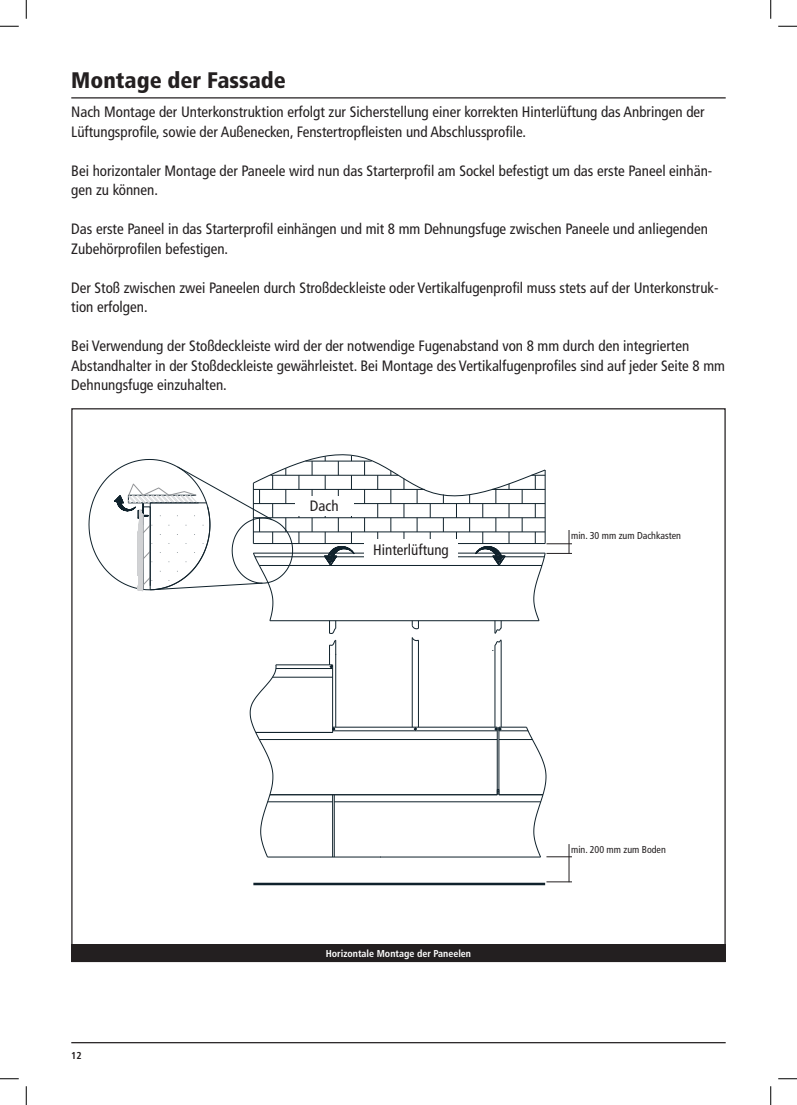
<style>
.page{position:relative;width:797px;height:1105px;background:#fff}
.page>*{position:absolute;margin:0;border:0;box-sizing:border-box;transform-origin:0 0}
.t1{font:900 condensed 22.5px "Frutiger LT Std";color:#231f20}
.t2{font:condensed 15px/19.5px "Frutiger LT Std";color:#231f20}
.t3{font:condensed 10px "Frutiger LT Std";color:#231f20}
.t4{font:700 condensed 10px "Frutiger LT Std";color:#fff}
.t5{font:700 condensed 10px "Frutiger LT Std";color:#231f20}
</style>
<div class="page">
<hr style="left:71px;top:1042px;width:654px;height:1px;background:#231f20">
<hr style="left:71px;top:97px;width:654px;height:1px;background:#231f20">
<hr style="left:253px;top:883px;width:292px;height:2px;background:#10222c">
<div style="left:71px;top:944px;width:654px;height:18px;background:#231f20"></div>
<svg style="left:546px;top:881px;width:26px;height:1px"></svg>
<hr style="left:568px;top:844px;width:1px;height:38px;background:#231f20">
<svg style="left:89px;top:455px;width:483px;height:403px"></svg>
<svg style="left:0;top:25px;width:19px;height:2px"></svg>
<svg style="left:778px;top:25px;width:19px;height:2px"></svg>
<svg style="left:0;top:1078px;width:19px;height:1px"></svg>
<svg style="left:778px;top:1078px;width:19px;height:1px"></svg>
<svg style="left:25px;top:0;width:2px;height:19px"></svg>
<svg style="left:25px;top:1086px;width:2px;height:19px"></svg>
<svg style="left:770px;top:0;width:1px;height:19px"></svg>
<svg style="left:770px;top:1086px;width:1px;height:19px"></svg>
<h1 class="t1" style="left:71px;top:67px;width:216px">Montage der Fassade</h1>
<p class="t2" style="left:71px;top:103px;width:635px">Nach Montage der Unterkonstruktion erfolgt zur Sicherstellung einer korrekten Hinterlüftung das Anbringen der<br>Lüftungsprofile, sowie der Außenecken, Fenstertropfleisten und Abschlussprofile.</p>
<p class="t2" style="left:71px;top:161px;width:642px">Bei horizontaler Montage der Paneele wird nun das Starterprofil am Sockel befestigt um das erste Paneel einhän&shy;gen zu können.</p>
<p class="t2" style="left:71px;top:220px;width:638px">Das erste Paneel in das Starterprofil einhängen und mit 8 mm Dehnungsfuge zwischen Paneele und anliegenden<br>Zubehörprofilen befestigen.</p>
<p class="t2" style="left:71px;top:278px;width:649px">Der Stoß zwischen zwei Paneelen durch Stroßdeckleiste oder Vertikalfugenprofil muss stets auf der Unterkonstruk&shy;tion erfolgen.</p>
<p class="t2" style="left:71px;top:337px;width:655px">Bei Verwendung der Stoßdeckleiste wird der der notwendige Fugenabstand von 8 mm durch den integrierten<br>Abstandhalter in der Stoßdeckleiste gewährleistet. Bei Montage des Vertikalfugenprofiles sind auf jeder Seite 8 mm<br>Dehnungsfuge einzuhalten.</p>
<p class="t5" style="left:71px;top:1050px;width:12px">12</p>
<p class="t2" style="left:310px;top:496px;width:30px">Dach</p>
<p class="t2" style="left:373px;top:540px;width:77px">Hinterlüftung</p>
<p class="t3" style="left:571px;top:530px;width:111px">min. 30 mm zum Dachkasten</p>
<p class="t4" style="left:326px;top:947px;width:147px">Horizontale Montage der Paneelen</p>
<p class="t3" style="left:571px;top:844px;width:96px">min. 200 mm zum Boden</p>
</div>
